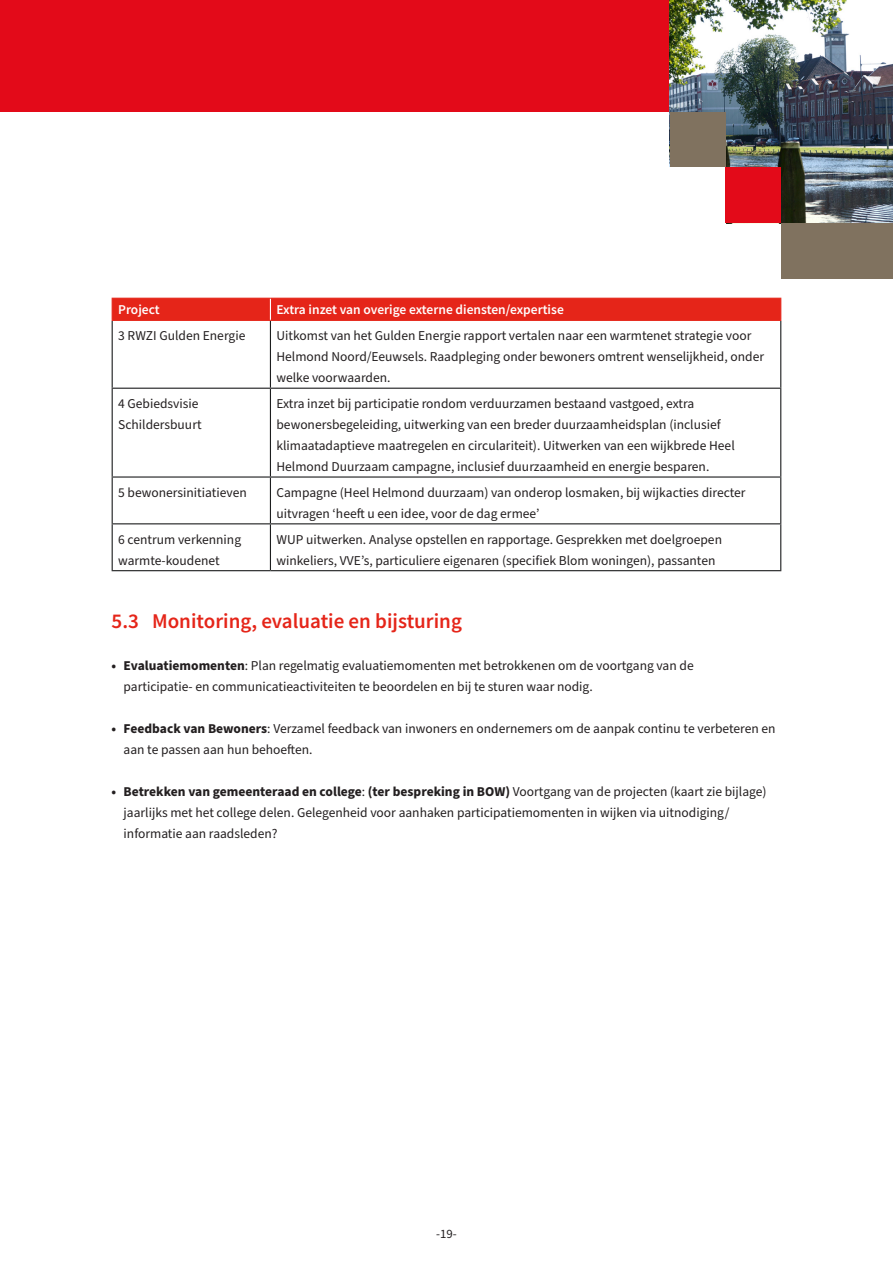
<style>
.page{position:relative;width:893px;height:1263px;background:#fff}
.page>*{position:absolute;margin:0;border:0;box-sizing:border-box;transform-origin:0 0}
.tussenkop{font:600 21px "Source Sans Pro";color:#e52519}
.platte_tekst_nieuw{font:13.5px/21px "Source Sans Pro";color:#231f20}
.platte_tekst_nieuw-2{font:700 13.5px "Source Sans Pro";color:#231f20}
.platte_tekst_nieuw-3{font:600 13.5px "Source Sans Pro";color:#fff}
.t1{font:12.75px "Source Sans Pro";color:#231f20}
.s1{font-weight:700}
.s2{font-weight:400}
</style>
<div class="page">
<div style="left:0;top:0;width:670px;height:112px;background:#e30a19"></div>
<img style="left:670px;top:0;width:223px;height:223px">
<div style="left:781px;top:223px;width:112px;height:56px;background:#80725f"></div>
<div style="left:670px;top:112px;width:55px;height:55px;background:#80725f"></div>
<div style="left:665px;top:167px;width:60px;height:64px;background:#fff"></div>
<div style="left:725px;top:167px;width:56px;height:56px;background:#e30a19"></div>
<hr style="left:112px;top:321px;width:1px;height:67px;background:#1d1e1f">
<hr style="left:270px;top:321px;width:1px;height:67px;background:#1d1e1f">
<hr style="left:780px;top:321px;width:1px;height:67px;background:#1d1e1f">
<hr style="left:112px;top:388px;width:158px;height:1px;background:#1d1e1f">
<hr style="left:112px;top:389px;width:1px;height:87px;background:#1d1e1f">
<hr style="left:270px;top:388px;width:511px;height:1px;background:#1d1e1f">
<hr style="left:270px;top:389px;width:1px;height:87px;background:#1d1e1f">
<hr style="left:780px;top:389px;width:1px;height:87px;background:#1d1e1f">
<hr style="left:112px;top:476px;width:158px;height:2px;background:#1d1e1f">
<hr style="left:112px;top:478px;width:1px;height:45px;background:#1d1e1f">
<hr style="left:270px;top:476px;width:511px;height:2px;background:#1d1e1f">
<hr style="left:270px;top:478px;width:1px;height:45px;background:#1d1e1f">
<hr style="left:780px;top:478px;width:1px;height:45px;background:#1d1e1f">
<hr style="left:112px;top:523px;width:158px;height:1px;background:#1d1e1f">
<hr style="left:112px;top:524px;width:1px;height:46px;background:#1d1e1f">
<hr style="left:270px;top:523px;width:511px;height:1px;background:#1d1e1f">
<hr style="left:270px;top:524px;width:1px;height:46px;background:#1d1e1f">
<hr style="left:780px;top:524px;width:1px;height:46px;background:#1d1e1f">
<hr style="left:112px;top:570px;width:158px;height:1px;background:#1d1e1f">
<hr style="left:270px;top:570px;width:511px;height:1px;background:#1d1e1f">
<hr style="left:112px;top:320px;width:158px;height:1px;background:#e52519">
<hr style="left:270px;top:320px;width:511px;height:1px;background:#e52519">
<div style="left:112px;top:298px;width:669px;height:22px;background:#e52519"></div>
<p class="platte_tekst_nieuw-3" style="left:118px;top:301px;width:43px">Project</p>
<p class="platte_tekst_nieuw-3" style="left:276px;top:301px;width:289px">Extra inzet van overige externe diensten/expertise</p>
<p class="platte_tekst_nieuw" style="left:118px;top:326px;width:129px">3 RWZI Gulden Energie</p>
<p class="platte_tekst_nieuw" style="left:276px;top:326px;width:489px">Uitkomst van het Gulden Energie rapport vertalen naar een warmtenet strategie voor<br>Helmond Noord/Eeuwsels. Raadpleging onder bewoners omtrent wenselijkheid, onder welke voorwaarden.</p>
<p class="platte_tekst_nieuw" style="left:118px;top:393px;width:85px">4 Gebiedsvisie<br>Schildersbuurt</p>
<p class="platte_tekst_nieuw" style="left:276px;top:393px;width:460px">Extra inzet bij participatie rondom verduurzamen bestaand vastgoed, extra bewonersbegeleiding, uitwerking van een breder duurzaamheidsplan (inclusief klimaatadaptieve maatregelen en circulariteit). Uitwerken van een wijkbrede Heel Helmond Duurzaam campagne, inclusief duurzaamheid en energie besparen.</p>
<p class="platte_tekst_nieuw" style="left:118px;top:482px;width:130px">5 bewonersinitiatieven</p>
<p class="platte_tekst_nieuw" style="left:276px;top:482px;width:471px">Campagne (Heel Helmond duurzaam) van onderop losmaken, bij wijkacties directer uitvragen ‘heeft u een idee, voor de dag ermee’</p>
<p class="platte_tekst_nieuw" style="left:118px;top:529px;width:124px">6 centrum verkenning warmte-koudenet</p>
<p class="platte_tekst_nieuw" style="left:276px;top:529px;width:447px">WUP uitwerken. Analyse opstellen en rapportage. Gesprekken met doelgroepen winkeliers, VVE’s, particuliere eigenaren (specifiek Blom woningen), passanten</p>
<h2 class="tussenkop" style="left:112px;top:607px;width:352px">5.3 Monitoring, evaluatie en bijsturing</h2>
<p class="platte_tekst_nieuw" style="left:112px;top:656px;width:584px"><span class="s1">• Evaluatiemomenten</span>: Plan regelmatig evaluatiemomenten met betrokkenen om de voortgang van de</p>
<p class="platte_tekst_nieuw" style="left:124px;top:677px;width:471px">participatie- en communicatieactiviteiten te beoordelen en bij te sturen waar nodig.</p>
<p class="platte_tekst_nieuw" style="left:112px;top:719px;width:665px"><span class="s1">• Feedback van Bewoners</span>: Verzamel feedback van inwoners en ondernemers om de aanpak continu te verbeteren en</p>
<p class="platte_tekst_nieuw" style="left:124px;top:740px;width:190px">aan te passen aan hun behoeften.</p>
<p class="platte_tekst_nieuw-2" style="left:112px;top:783px;width:656px">• Betrekken van gemeenteraad en college<span class="s2">:</span> (ter bespreking in BOW) <span class="s2">Voortgang van de projecten (kaart zie bijlage)</span></p>
<p class="platte_tekst_nieuw" style="left:124px;top:803px;width:607px">jaarlijks met het college delen. Gelegenheid voor aanhaken participatiemomenten in wijken via uitnodiging/</p>
<p class="platte_tekst_nieuw" style="left:124px;top:824px;width:155px">informatie aan raadsleden?</p>
<p class="t1" style="left:436px;top:1225px;width:22px">-19-</p>
</div>
